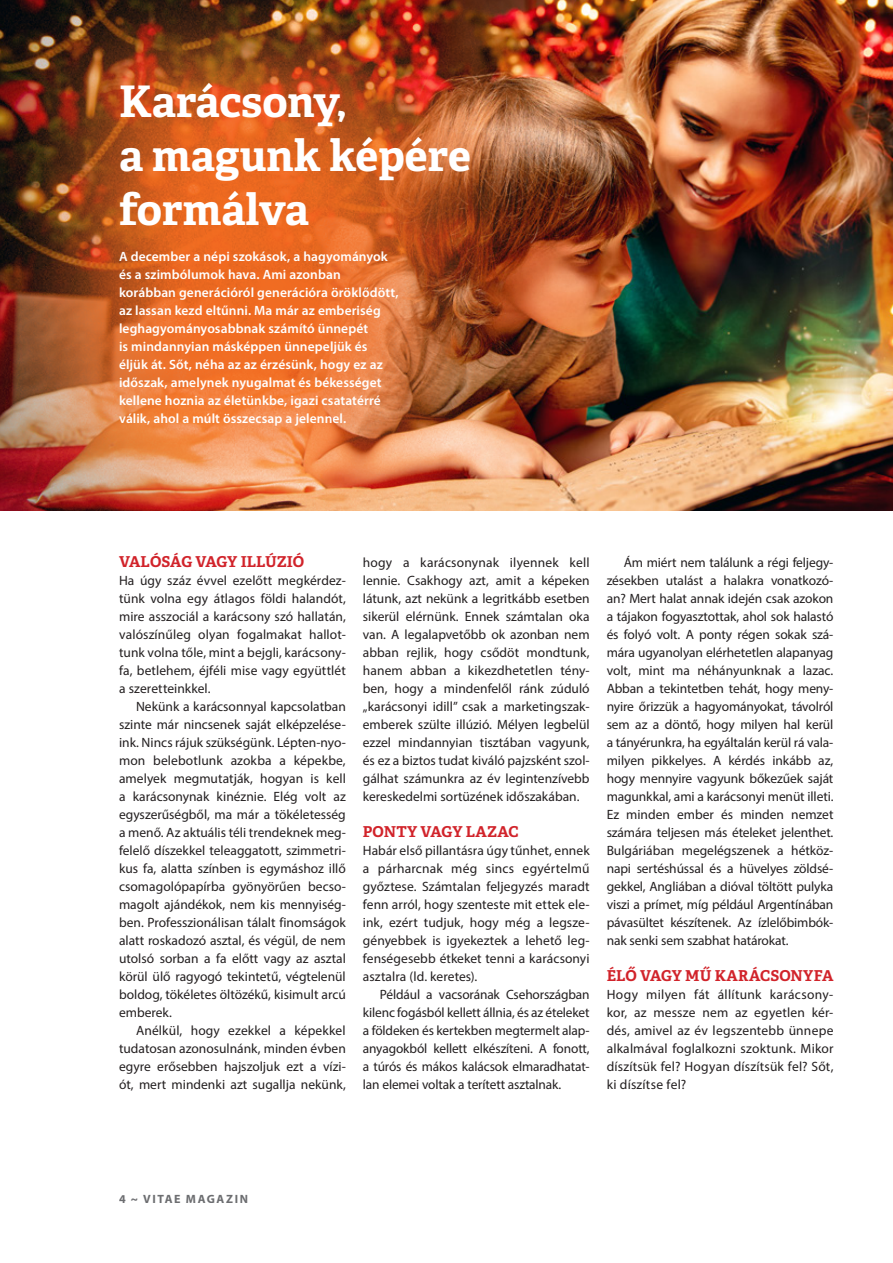
<style>
.page{position:relative;width:893px;height:1263px;background:#fff}
.page>*{position:absolute;margin:0;border:0;box-sizing:border-box;transform-origin:0 0}
.t1{font:700 43.5px/54px "Adelle Basic";letter-spacing:-.005em;color:#fff}
.szövegközi_alcímek{font:700 15px "Adelle Basic";color:#d1232a}
.Szövegtörzs{font:13.5px/18px "Myriad Pro";color:#231f20;text-align:justify}
.Szövegtörzs_nincs_be{font:13.5px/18px "Myriad Pro";letter-spacing:.01em;color:#231f20;text-align:justify}
.t2{font:600 13.5px/18px "Myriad Pro";letter-spacing:.005em;color:#fff}
.t3{font:700 12px "Myriad Pro";letter-spacing:.135em;color:#6c6d70}
</style>
<div class="page">
<img style="left:625px;top:0;width:268px;height:510px">
<img style="left:0;top:0;width:625px;height:510px">
<p class="t1" style="left:119px;top:74px;width:353px">Karácsony,<br>a magunk képére formálva</p>
<p class="t2" style="left:119px;top:247px;width:281px">A december a népi szokások, a hagyományok és a szimbólumok hava. Ami azonban korábban generációról generációra öröklődött, az lassan kezd eltűnni. Ma már az emberiség leghagyományosabbnak számító ünnepét<br>is mindannyian másképpen ünnepeljük és éljük át. Sőt, néha az az érzésünk, hogy ez az időszak, amelynek nyugalmat és békességet kellene hoznia az életünkbe, igazi csatatérré válik, ahol a múlt összecsap a jelennel.</p>
<p class="szövegközi_alcímek" style="left:119px;top:552px;width:186px">VALÓSÁG VAGY ILLÚZIÓ</p>
<p class="Szövegtörzs_nincs_be" style="left:119px;top:571px;width:228px">Ha úgy száz évvel ezelőtt megkérdez&shy;tünk volna egy átlagos földi halandót, mire asszociál a karácsony szó hallatán, valószínűleg olyan fogalmakat hallot&shy;tunk volna tőle, mint a bejgli, karácsony&shy;fa, betlehem, éjféli mise vagy együttlét a szeretteinkkel.</p>
<p class="Szövegtörzs" style="left:119px;top:697px;width:228px;text-indent:17px">Nekünk a karácsonnyal kapcsolatban szinte már nincsenek saját elképzelése&shy;ink. Nincs rájuk szükségünk. Lépten-nyo&shy;mon belebotlunk azokba a képekbe, amelyek megmutatják, hogyan is kell a karácsonynak kinéznie. Elég volt az egyszerűségből, ma már a tökéletesség a menő. Az aktuális téli trendeknek meg&shy;felelő díszekkel teleaggatott, szimmetri&shy;kus fa, alatta színben is egymáshoz illő csomagolópapírba gyönyörűen becso&shy;magolt ajándékok, nem kis mennyiség&shy;ben. Professzionálisan tálalt finomságok alatt roskadozó asztal, és végül, de nem utolsó sorban a fa előtt vagy az asztal körül ülő ragyogó tekintetű, végtelenül boldog, tökéletes öltözékű, kisimult arcú emberek.</p>
<p class="Szövegtörzs" style="left:119px;top:1021px;width:228px;text-indent:17px">Anélkül, hogy ezekkel a képekkel tudatosan azonosulnánk, minden évben egyre erősebben hajszoljuk ezt a vízi&shy;ót, mert mindenki azt sugallja nekünk,</p>
<p class="Szövegtörzs" style="left:363px;top:553px;width:228px">hogy a karácsonynak ilyennek kell lennie. Csakhogy azt, amit a képeken látunk, azt nekünk a legritkább esetben sikerül elérnünk. Ennek számtalan oka van. A legalapvetőbb ok azonban nem abban rejlik, hogy csődöt mondtunk, hanem abban a kikezdhetetlen tény&shy;ben, hogy a mindenfelől ránk zúduló „karácsonyi idill” csak a marketingszak&shy;emberek szülte illúzió. Mélyen legbelül ezzel mindannyian tisztában vagyunk, és ez a biztos tudat kiváló pajzsként szol&shy;gálhat számunkra az év legintenzívebb kereskedelmi sortüzének időszakában.</p>
<p class="szövegközi_alcímek" style="left:363px;top:822px;width:157px">PONTY VAGY LAZAC</p>
<p class="Szövegtörzs_nincs_be" style="left:363px;top:841px;width:228px">Habár első pillantásra úgy tűnhet, ennek a párharcnak még sincs egyértelmű győztese. Számtalan feljegyzés maradt fenn arról, hogy szenteste mit ettek ele&shy;ink, ezért tudjuk, hogy még a legsze&shy;gényebbek is igyekeztek a lehető leg&shy;fenségesebb étkeket tenni a karácsonyi asztalra (ld. keretes).</p>
<p class="Szövegtörzs" style="left:363px;top:985px;width:228px;text-indent:17px">Például a vacsorának Csehországban kilenc fogásból kellett állnia, és az ételeket a földeken és kertekben megtermelt alap&shy;anyagokból kellett elkészíteni. A fonott, a túrós és mákos kalácsok elmaradhatat&shy;lan elemei voltak a terített asztalnak.</p>
<p class="Szövegtörzs" style="left:607px;top:553px;width:228px;text-indent:17px">Ám miért nem találunk a régi feljegy&shy;zésekben utalást a halakra vonatkozó&shy;an? Mert halat annak idején csak azokon a tájakon fogyasztottak, ahol sok halastó és folyó volt. A ponty régen sokak szá&shy;mára ugyanolyan elérhetetlen alapanyag volt, mint ma néhányunknak a lazac.<br>Abban a tekintetben tehát, hogy men - nyire őrizzük a hagyományokat, távolról sem az a döntő, hogy milyen hal kerül a tányérunkra, ha egyáltalán kerül rá vala&shy;milyen pikkelyes. A kérdés inkább az, hogy mennyire vagyunk bőkezűek saját magunkkal, ami a karácsonyi menüt illeti.<br>Ez minden ember és minden nemzet számára teljesen más ételeket jelenthet.<br>Bulgáriában megelégszenek a hétköz&shy;napi sertéshússal és a hüvelyes zöldsé&shy;gekkel, Angliában a dióval töltött pulyka viszi a prímet, míg például Argentínában pávasültet készítenek. Az ízlelőbimbók&shy;nak senki sem szabhat határokat.</p>
<p class="szövegközi_alcímek" style="left:607px;top:966px;width:228px">ÉLŐ VAGY MŰ KARÁCSONYFA</p>
<p class="Szövegtörzs_nincs_be" style="left:607px;top:985px;width:228px">Hogy milyen fát állítunk karácsony&shy;kor, az messze nem az egyetlen kér&shy;dés, amivel az év legszentebb ünnepe alkalmával foglalkozni szoktunk. Mikor díszítsük fel? Hogyan díszítsük fel? Sőt, ki díszítse fel?</p>
<p class="t3" style="left:119px;top:1191px;width:131px">4 ~ VITAE MAGAZIN</p>
</div>
